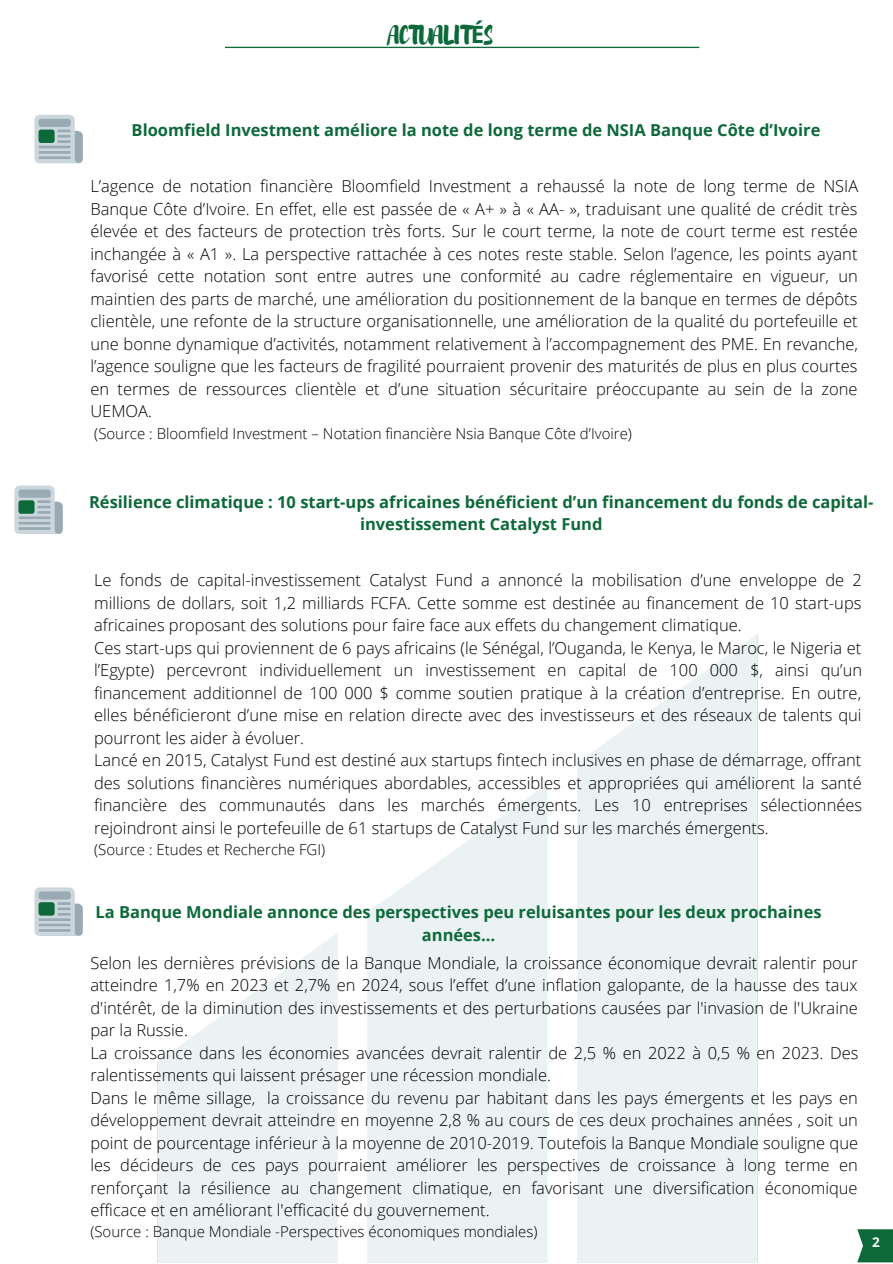
<style>
.page{position:relative;width:893px;height:1264px;background:#fff}
.page>*{position:absolute;margin:0;border:0;box-sizing:border-box;transform-origin:0 0}
.t1{font:24px "Brusher";letter-spacing:-.01em;color:#0d693a}
.t2{font:300 16.5px/22.5px "Open Sans";color:#000}
.t3{font:700 16.5px/22.5px "Open Sans";color:#0d693a;text-align:center}
.t4{font:300 15px "Open Sans";color:#000}
.t5{font:700 13.5px "Open Sans";color:#fff}
.s1{font-family:"Noto Sans";font-weight:700}
</style>
<div class="page">
<svg style="left:225px;top:47px;width:474px;height:1px"></svg>
<svg style="left:857px;top:1229px;width:35px;height:33px"></svg>
<svg style="left:34px;top:115px;width:49px;height:48px;background:#bbc7cf"></svg>
<div style="left:38px;top:129px;width:17px;height:14px;background:#0d693a;border-radius:3px"></div>
<svg style="left:14px;top:485px;width:49px;height:49px;background:#bcc8d0"></svg>
<div style="left:18px;top:500px;width:17px;height:14px;background:#0d693a;border-radius:3px"></div>
<svg style="left:34px;top:887px;width:49px;height:48px;background:#bbc7cf"></svg>
<div style="left:38px;top:902px;width:17px;height:13px;background:#0d693a;border-radius:3px"></div>
<h1 class="t1" style="left:389px;top:19px;width:106px">ACTUALIT<span class="s1">É</span>S</h1>
<p class="t3" style="left:132px;top:118px;width:690px">Bloomfield Investment améliore la note de long terme de NSIA Banque Côte d’Ivoire</p>
<p class="t2" style="left:90px;top:175px;width:769px;text-align:justify">L’agence de notation financière Bloomfield Investment a rehaussé la note de long terme de NSIA Banque Côte d’Ivoire. En effet, elle est passée de « A+ » à « AA- », traduisant une qualité de crédit très élevée et des facteurs de protection très forts. Sur le court terme, la note de court terme est restée inchangée à « A1 ». La perspective rattachée à ces notes reste stable. Selon l’agence, les points ayant favorisé cette notation sont entre autres une conformité au cadre réglementaire en vigueur, un maintien des parts de marché, une amélioration du positionnement de la banque en termes de dépôts clientèle, une refonte de la structure organisationnelle, une amélioration de la qualité du portefeuille et une bonne dynamique d’activités, notamment relativement à l’accompagnement des PME. En revanche, l’agence souligne que les facteurs de fragilité pourraient provenir des maturités de plus en plus courtes en termes de ressources clientèle et d’une situation sécuritaire préoccupante au sein de la zone UEMOA.</p>
<p class="t4" style="left:94px;top:423px;width:539px">(Source : Bloomfield Investment – Notation financière Nsia Banque Côte d’Ivoire)</p>
<p class="t3" style="left:89px;top:490px;width:785px">Résilience climatique : 10 start-ups africaines bénéficient d’un financement du fonds de capital&shy;investissement Catalyst Fund</p>
<p class="t2" style="left:94px;top:568px;width:769px">Le fonds de capital-investissement Catalyst Fund a annoncé la mobilisation d’une enveloppe de 2 millions de dollars, soit 1,2 milliards FCFA. Cette somme est destinée au financement de 10 start-ups africaines proposant des solutions pour faire face aux effets du changement climatique.<br>Ces start-ups qui proviennent de 6 pays africains (le Sénégal, l’Ouganda, le Kenya, le Maroc, le Nigeria et l’Egypte) percevront individuellement un investissement en capital de 100 000 $, ainsi qu’un financement additionnel de 100 000 $ comme soutien pratique à la création d’entreprise. En outre, elles bénéficieront d’une mise en relation directe avec des investisseurs et des réseaux de talents qui pourront les aider à évoluer.<br>Lancé en 2015, Catalyst Fund est destiné aux startups fintech inclusives en phase de démarrage, offrant des solutions financières numériques abordables, accessibles et appropriées qui améliorent la santé financière des communautés dans les marchés émergents. Les 10 entreprises sélectionnées rejoindront ainsi le portefeuille de 61 startups de Catalyst Fund sur les marchés émergents.</p>
<p class="t4" style="left:94px;top:838px;width:233px">(Source : Etudes et Recherche FGI)</p>
<p class="t3" style="left:95px;top:900px;width:727px">La Banque Mondiale annonce des perspectives peu reluisantes pour les deux prochaines années…</p>
<p class="t2" style="left:90px;top:951px;width:769px">Selon les dernières prévisions de la Banque Mondiale, la croissance économique devrait ralentir pour atteindre 1,7% en 2023 et 2,7% en 2024, sous l’effet d’une inflation galopante, de la hausse des taux d'intérêt, de la diminution des investissements et des perturbations causées par l'invasion de l'Ukraine par la Russie.<br>La croissance dans les économies avancées devrait ralentir de 2,5 % en 2022 à 0,5 % en 2023. Des ralentissements qui laissent présager une récession mondiale.<br>Dans le même sillage, la croissance du revenu par habitant dans les pays émergents et les pays en développement devrait atteindre en moyenne 2,8 % au cours de ces deux prochaines années , soit un point de pourcentage inférieur à la moyenne de 2010-2019. Toutefois la Banque Mondiale souligne que les décideurs de ces pays pourraient améliorer les perspectives de croissance à long terme en renforçant la résilience au changement climatique, en favorisant une diversification économique efficace et en améliorant l'efficacité du gouvernement.</p>
<p class="t4" style="left:90px;top:1221px;width:448px">(Source : Banque Mondiale -Perspectives économiques mondiales)</p>
<p class="t5" style="left:872px;top:1232px;width:9px">2</p>
</div>
